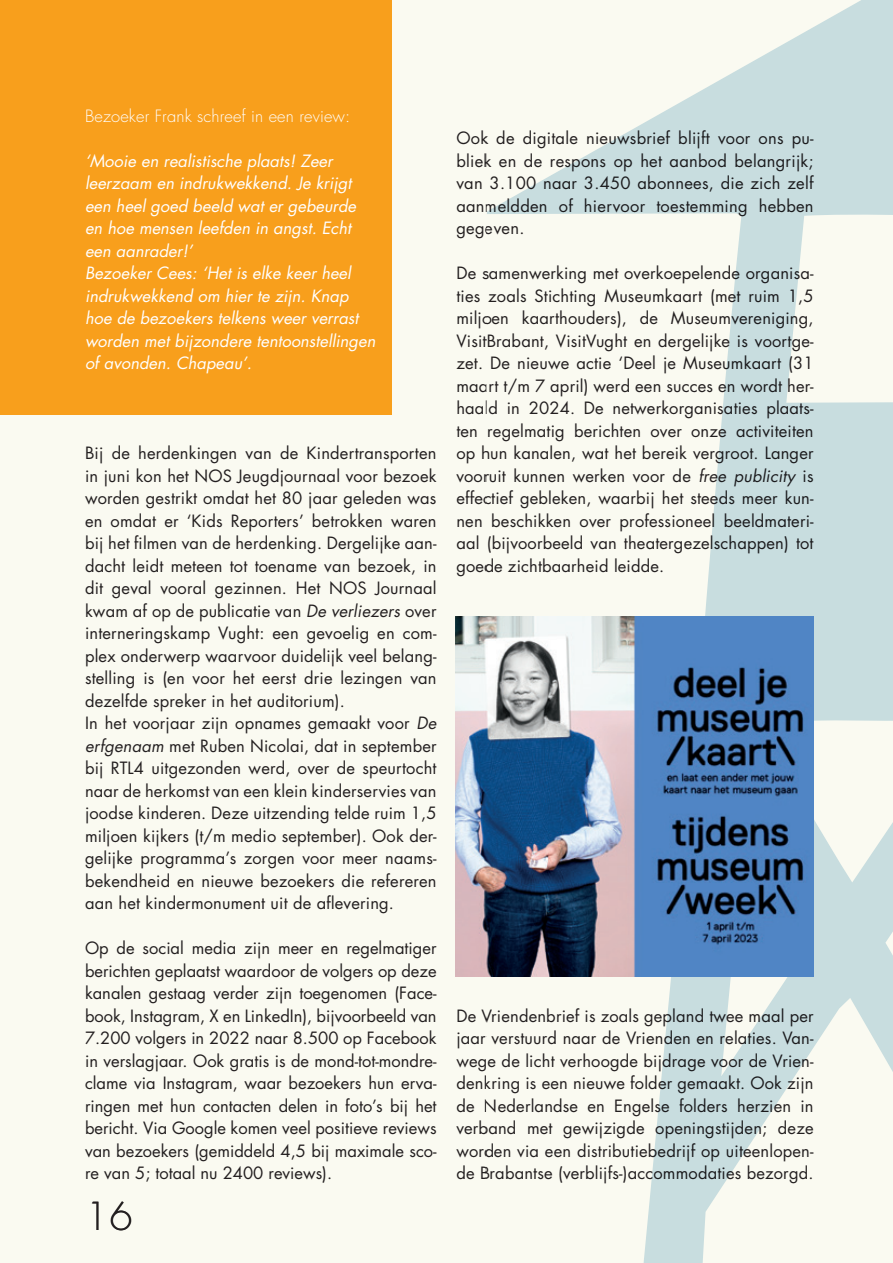
<style>
.page{position:relative;width:893px;height:1263px;background:#fafaf1}
.page>*{position:absolute;margin:0;border:0;box-sizing:border-box;transform-origin:0 0}
.t1{font:300 37.5px "Futura Std";color:#231f20}
.t2{font:16.5px/22.5px "Futura Std";letter-spacing:.01em;color:#231f20;text-align:justify}
.t3{font:italic 16.5px/22.5px "Futura Std";color:#fff}
.t4{font:300 16.5px "Futura Std";letter-spacing:.01em;color:#fff}
.s1{font-style:italic}
</style>
<div class="page">
<div style="left:0;top:0;width:391px;height:414px;background:#f89f1c"></div>
<svg style="left:487px;top:0;width:406px;height:1263px"></svg>
<svg style="left:699px;top:4px;width:194px;height:154px"></svg>
<img style="left:455px;top:617px;width:359px;height:360px">
<p class="t4" style="left:85px;top:105px;width:267px">Bezoeker Frank schreef in een review:</p>
<p class="t3" style="left:85px;top:149px;width:292px">‘Mooie en realistische plaats! Zeer leerzaam en indrukwekkend. Je krijgt een heel goed beeld wat er gebeurde en hoe mensen leefden in angst. Echt een aanrader!’<br>Bezoeker Cees: ‘Het is elke keer heel indrukwekkend om hier te zijn. Knap hoe de bezoekers telkens weer verrast worden met bijzondere tentoonstellingen of avonden. Chapeau’.</p>
<p class="t2" style="left:85px;top:442px;width:353px;text-align:left">Bij de herdenkingen van de Kindertransporten in juni kon het NOS Jeugdjournaal voor bezoek worden gestrikt omdat het 80 jaar geleden was en omdat er ‘Kids Reporters’ betrokken waren bij het filmen van de herdenking. Dergelijke aan&shy;dacht leidt meteen tot toename van bezoek, in dit geval vooral gezinnen. Het NOS Journaal kwam af op de publicatie van <span class="s1">De verliezers</span> over interneringskamp Vught: een gevoelig en com&shy;plex onderwerp waarvoor duidelijk veel belang&shy;stelling is (en voor het eerst drie lezingen van dezelfde spreker in het auditorium).<br>In het voorjaar zijn opnames gemaakt voor <span class="s1">De erfgenaam</span> met Ruben Nicolai, dat in september bij RTL4 uitgezonden werd, over de speurtocht naar de herkomst van een klein kinderservies van joodse kinderen. Deze uitzending telde ruim 1,5 miljoen kijkers (t/m medio september). Ook der&shy;gelijke programma’s zorgen voor meer naams&shy;bekendheid en nieuwe bezoekers die refereren aan het kindermonument uit de aflevering.</p>
<p class="t2" style="left:85px;top:937px;width:353px">Op de social media zijn meer en regelmatiger berichten geplaatst waardoor de volgers op deze kanalen gestaag verder zijn toegenomen (Face&shy;book, Instagram, X en LinkedIn), bijvoorbeeld van 7.200 volgers in 2022 naar 8.500 op Facebook in verslagjaar. Ook gratis is de mond-tot-mondre&shy;clame via Instagram, waar bezoekers hun erva&shy;ringen met hun contacten delen in foto’s bij het bericht. Via Google komen veel positieve reviews van bezoekers (gemiddeld 4,5 bij maximale sco&shy;re van 5; totaal nu 2400 reviews).</p>
<h1 class="t1" style="left:85px;top:1194px;width:49px">16</h1>
<p class="t2" style="left:456px;top:127px;width:359px">Ook de digitale nieuwsbrief blijft voor ons pu&shy;bliek en de respons op het aanbod belangrijk; van 3.100 naar 3.450 abonnees, die zich zelf aanmeldden of hiervoor toestemming hebben gegeven.</p>
<p class="t2" style="left:456px;top:262px;width:359px">De samenwerking met overkoepelende organisa&shy;ties zoals Stichting Museumkaart (met ruim 1,5 miljoen kaarthouders), de Museumvereniging, VisitBrabant, VisitVught en dergelijke is voortge&shy;zet. De nieuwe actie ‘Deel je Museumkaart (31 maart t/m 7 april) werd een succes en wordt her&shy;haald in 2024. De netwerkorganisaties plaats&shy;ten regelmatig berichten over onze activiteiten op hun kanalen, wat het bereik vergroot. Langer vooruit kunnen werken voor de <span class="s1">free publicity</span> is effectief gebleken, waarbij het steeds meer kun&shy;nen beschikken over professioneel beeldmateri&shy;aal (bijvoorbeeld van theatergezelschappen) tot goede zichtbaarheid leidde.</p>
<p class="t2" style="left:456px;top:1004px;width:359px">De Vriendenbrief is zoals gepland twee maal per jaar verstuurd naar de Vrienden en relaties. Van&shy;wege de licht verhoogde bijdrage voor de Vrien&shy;denkring is een nieuwe folder gemaakt. Ook zijn de Nederlandse en Engelse folders herzien in verband met gewijzigde openingstijden; deze worden via een distributiebedrijf op uiteenlopen&shy;de Brabantse (verblijfs-)accommodaties bezorgd.</p>
</div>
